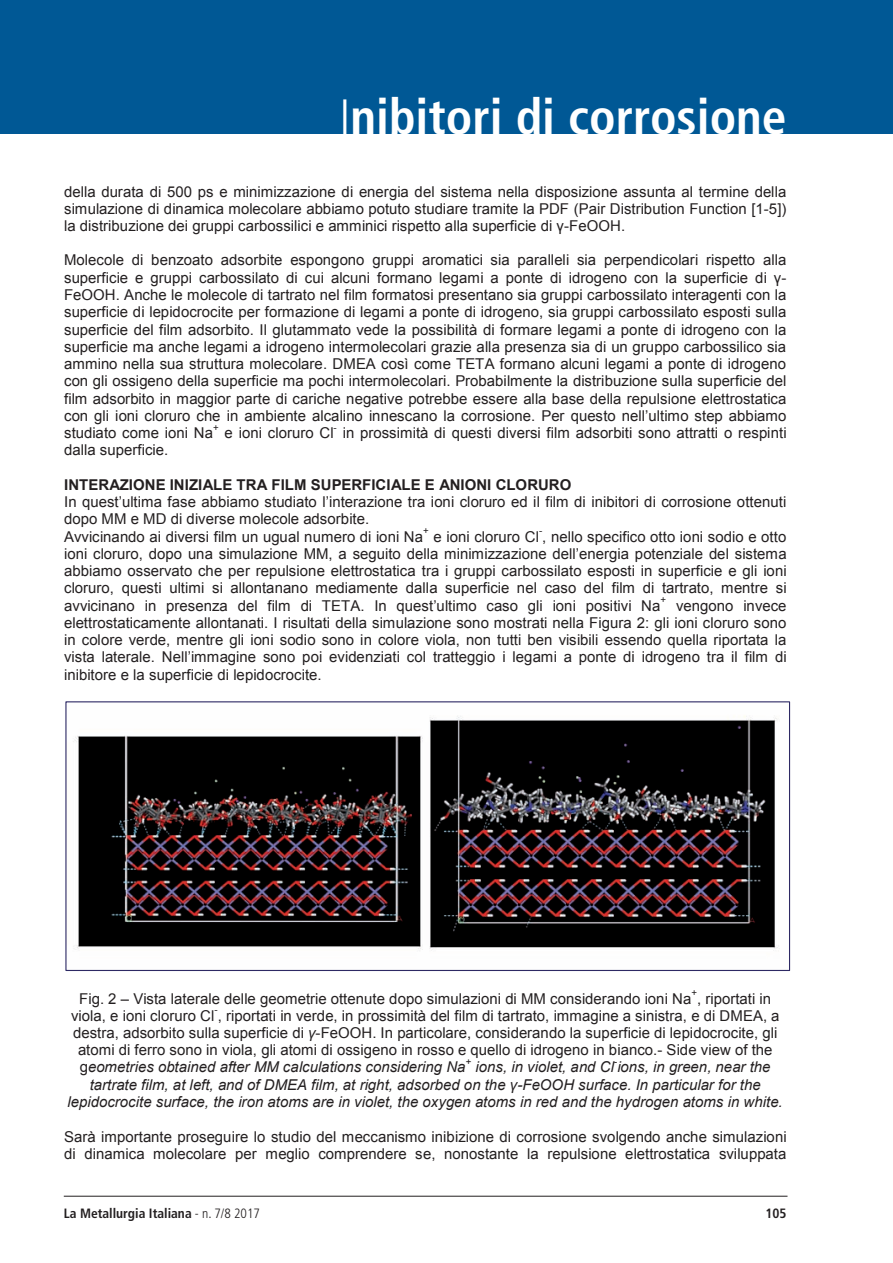
<style>
.page{position:relative;width:893px;height:1263px;background:#fff}
.page>*{position:absolute;margin:0;border:0;box-sizing:border-box;transform-origin:0 0}
.t1{font:700 condensed 49.5px "Frutiger LT Std";color:#fff}
.t2{font:15px/17.2px "Arial";color:#231f20;text-align:justify}
.t3{font:italic 15px/17.2px "Arial";color:#231f20;text-align:center}
.t4{font:700 15px "Arial";color:#231f20}
.t5{font:700 condensed 13.5px "Frutiger LT Std";color:#231f20}
.t6{font:9.75px "Arial";color:#231f20}
.t7{font:italic 9.75px "Arial";color:#231f20}
.s1{font-weight:300}
.s2{font-style:italic}
</style>
<div class="page">
<div style="left:0;top:0;width:893px;height:134px;background:#005895"></div>
<hr style="left:64px;top:1196px;width:723px;height:1px;background:#231f20">
<img style="left:73px;top:716px;width:707px;height:234px">
<div style="left:65px;top:701px;width:725px;height:270px;border:1px solid #272360"></div>
<h1 class="t1" style="left:339px;top:87px;width:449px"><span class="s1">I</span>nibitori di corrosione</h1>
<p class="t2" style="left:64px;top:183px;width:724px">della durata di 500 ps e minimizzazione di energia del sistema nella disposizione assunta al termine della simulazione di dinamica molecolare abbiamo potuto studiare tramite la PDF (Pair Distribution Function [1-5]) la distribuzione dei gruppi carbossilici e amminici rispetto alla superficie di γ-FeOOH.</p>
<p class="t2" style="left:64px;top:252px;width:724px">Molecole di benzoato adsorbite espongono gruppi aromatici sia paralleli sia perpendicolari rispetto alla superficie e gruppi carbossilato di cui alcuni formano legami a ponte di idrogeno con la superficie di γ-FeOOH. Anche le molecole di tartrato nel film formatosi presentano sia gruppi carbossilato interagenti con la superficie di lepidocrocite per formazione di legami a ponte di idrogeno, sia gruppi carbossilato esposti sulla superficie del film adsorbito. Il glutammato vede la possibilità di formare legami a ponte di idrogeno con la superficie ma anche legami a idrogeno intermolecolari grazie alla presenza sia di un gruppo carbossilico sia ammino nella sua struttura molecolare. DMEA così come TETA formano alcuni legami a ponte di idrogeno con gli ossigeno della superficie ma pochi intermolecolari. Probabilmente la distribuzione sulla superficie del film adsorbito in maggior parte di cariche negative potrebbe essere alla base della repulsione elettrostatica con gli ioni cloruro che in ambiente alcalino innescano la corrosione. Per questo nell’ultimo step abbiamo studiato come ioni Na</p>
<p class="t6" style="left:213px;top:421px;width:7px">+</p>
<p class="t2" style="left:225px;top:424px;width:111px">e ioni cloruro Cl</p>
<p class="t6" style="left:334px;top:421px;width:5px">-</p>
<p class="t2" style="left:343px;top:424px;width:445px">in prossimità di questi diversi film adsorbiti sono attratti o respinti</p>
<p class="t2" style="left:64px;top:441px;width:106px">dalla superficie.</p>
<p class="t4" style="left:64px;top:474px;width:509px">INTERAZIONE INIZIALE TRA FILM SUPERFICIALE E ANIONI CLORURO</p>
<p class="t2" style="left:64px;top:493px;width:724px;text-align:left">In quest’ultima fase abbiamo studiato l’interazione tra ioni cloruro ed il film di inibitori di corrosione ottenuti dopo MM e MD di diverse molecole adsorbite.<br>Avvicinando ai diversi film un ugual numero di ioni Na</p>
<p class="t6" style="left:423px;top:524px;width:7px">+</p>
<p class="t2" style="left:434px;top:528px;width:354px">e ioni cloruro Cl , nello specifico otto ioni sodio e otto</p>
<p class="t6" style="left:539px;top:524px;width:5px">-</p>
<p class="t2" style="left:64px;top:545px;width:724px">ioni cloruro, dopo una simulazione MM, a seguito della minimizzazione dell’energia potenziale del sistema abbiamo osservato che per repulsione elettrostatica tra i gruppi carbossilato esposti in superficie e gli ioni cloruro, questi ultimi si allontanano mediamente dalla superficie nel caso del film di tartrato, mentre si avvicinano in presenza del film di TETA. In quest’ultimo caso gli ioni positivi Na</p>
<p class="t6" style="left:661px;top:593px;width:7px">+</p>
<p class="t2" style="left:64px;top:597px;width:724px;text-indent:612px">vengono invece elettrostaticamente allontanati. I risultati della simulazione sono mostrati nella Figura 2: gli ioni cloruro sono in colore verde, mentre gli ioni sodio sono in colore viola, non tutti ben visibili essendo quella riportata la vista laterale. Nell’immagine sono poi evidenziati col tratteggio i legami a ponte di idrogeno tra il film di inibitore e la superficie di lepidocrocite.</p>
<p class="t6" style="left:691px;top:986px;width:7px">+</p>
<p class="t2" style="left:71px;top:1007px;width:710px">viola, e ioni cloruro Cl , riportati in verde, in prossimità del film di tartrato, immagine a sinistra, e di DMEA, a</p>
<p class="t2" style="left:79px;top:990px;width:693px">Fig. 2 – Vista laterale delle geometrie ottenute dopo simulazioni di MM considerando ioni Na , riportati in</p>
<p class="t6" style="left:214px;top:1003px;width:5px">-</p>
<p class="t2" style="left:78px;top:1024px;width:701px;text-align:left;text-indent:-5px">destra, adsorbito sulla superficie di <span class="s2">γ</span>-FeOOH. In particolare, considerando la superficie di lepidocrocite, gli atomi di ferro sono in viola, gli atomi di ossigeno in rosso e quello di idrogeno in bianco.- Side view of the g<span class="s2">eometries obtained after MM calculations considering Na</span></p>
<p class="t7" style="left:466px;top:1055px;width:7px">+</p>
<p class="t3" style="left:475px;top:1059px;width:296px">ions, in violet, and Cl ions, in green, near the</p>
<p class="t7" style="left:614px;top:1055px;width:5px">-</p>
<p class="t3" style="left:68px;top:1076px;width:717px">tartrate film, at left, and of DMEA film, at right, adsorbed on the γ-FeOOH surface. In particular for the lepidocrocite surface, the iron atoms are in violet, the oxygen atoms in red and the hydrogen atoms in white.</p>
<p class="t2" style="left:64px;top:1128px;width:724px">Sarà importante proseguire lo studio del meccanismo inibizione di corrosione svolgendo anche simulazioni di dinamica molecolare per meglio comprendere se, nonostante la repulsione elettrostatica sviluppata</p>
<p class="t5" style="left:64px;top:1205px;width:198px">La Metallurgia Italiana <span class="s1">- n. 7/8 2017</span></p>
<p class="t5" style="left:766px;top:1205px;width:23px">105</p>
</div>
